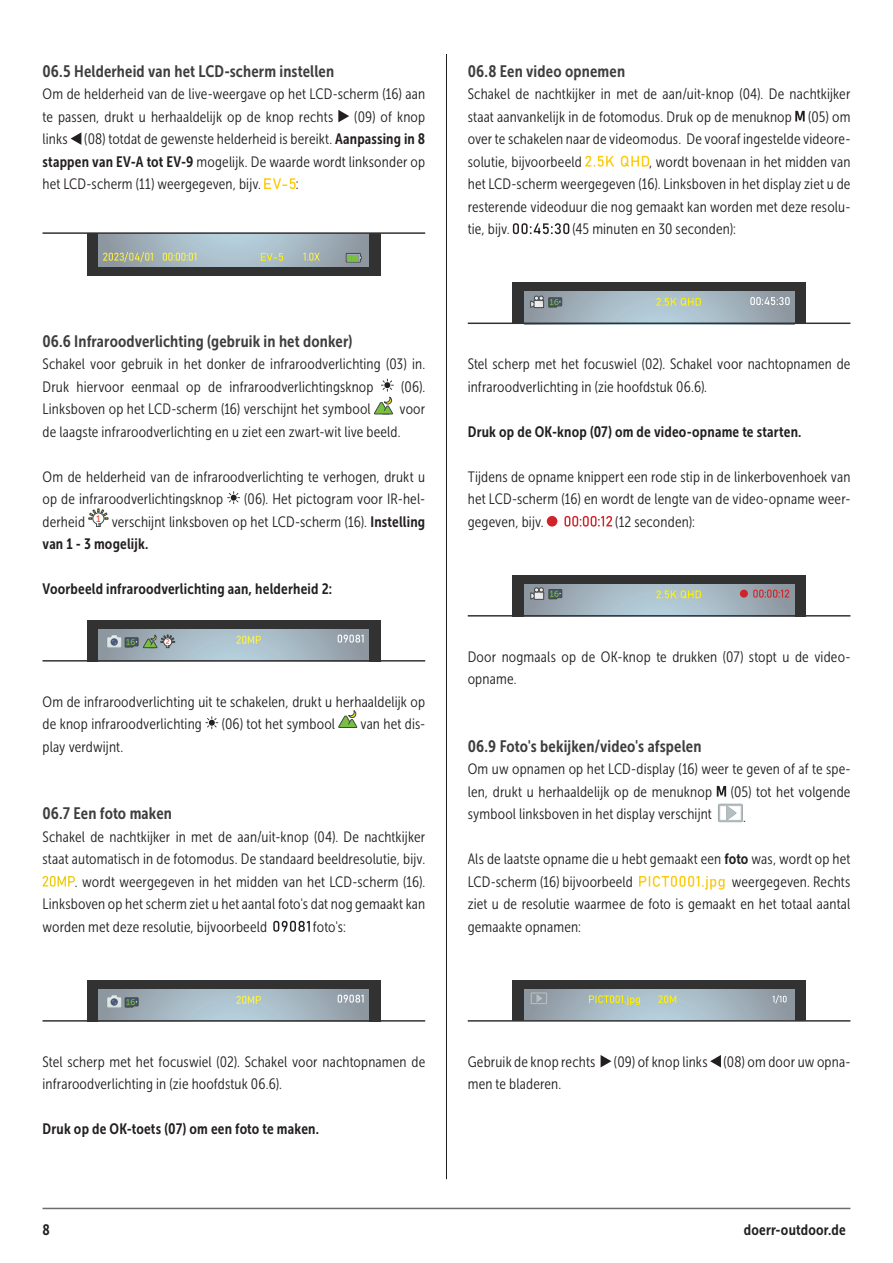
<style>
.page{position:relative;width:893px;height:1263px;background:#fff}
.page>*{position:absolute;margin:0;border:0;box-sizing:border-box;transform-origin:0 0}
.t1{font:16.5px "Museo Sans Cond 700";letter-spacing:.01em;color:#3e3e3f}
.t2{font:15px/22.5px "Museo Sans Cond 300";letter-spacing:.01em;color:#231f20}
.t3{font:15px "Museo Sans Cond 700";letter-spacing:.015em;color:#231f20}
.t4{font:6.75px "Museo Sans 500";color:#ef492b}
.s1{font-family:"Museo Sans Cond 700"}
</style>
<div class="page">
<hr style="left:43px;top:1208px;width:807px;height:1px;background:#6c6d70">
<hr style="left:446px;top:54px;width:1px;height:1125px;background:#231f20">
<svg style="left:338px;top:110px;width:11px;height:12px"></svg>
<svg style="left:71px;top:132px;width:10px;height:13px"></svg>
<svg style="left:264px;top:178px;width:32px;height:11px"></svg>
<div style="left:87px;top:233px;width:294px;height:43px;background:#333233"></div>
<svg style="left:99px;top:234px;width:270px;height:32px;background:#a1b3bd"></svg>
<svg style="left:103px;top:252px;width:217px;height:10px;background:#b2c0ab"></svg>
<hr style="left:43px;top:232px;width:382px;height:2px;background:#333233">
<svg style="left:346px;top:253px;width:15px;height:9px"></svg>
<svg style="left:374px;top:379px;width:20px;height:35px"></svg>
<svg style="left:227px;top:491px;width:13px;height:13px"></svg>
<svg style="left:89px;top:509px;width:19px;height:18px"></svg>
<div style="left:87px;top:620px;width:294px;height:42px;background:#333233"></div>
<svg style="left:99px;top:629px;width:270px;height:31px;background:#a2b4bf"></svg>
<svg style="left:236px;top:636px;width:25px;height:8px"></svg>
<hr style="left:43px;top:660px;width:382px;height:2px;background:#333233">
<svg style="left:338px;top:635px;width:26px;height:8px"></svg>
<svg style="left:107px;top:635px;width:68px;height:14px"></svg>
<svg style="left:205px;top:716px;width:13px;height:13px"></svg>
<svg style="left:338px;top:710px;width:19px;height:18px"></svg>
<svg style="left:43px;top:876px;width:32px;height:11px"></svg>
<svg style="left:273px;top:921px;width:37px;height:11px"></svg>
<div style="left:87px;top:980px;width:294px;height:42px;background:#333233"></div>
<svg style="left:99px;top:989px;width:270px;height:31px;background:#a2b4be"></svg>
<svg style="left:236px;top:996px;width:25px;height:8px"></svg>
<hr style="left:43px;top:1020px;width:382px;height:2px;background:#333233">
<svg style="left:338px;top:995px;width:26px;height:8px"></svg>
<svg style="left:107px;top:995px;width:32px;height:14px"></svg>
<svg style="left:795px;top:111px;width:10px;height:10px"></svg>
<svg style="left:585px;top:156px;width:64px;height:11px"></svg>
<svg style="left:513px;top:223px;width:56px;height:11px"></svg>
<div style="left:512px;top:282px;width:294px;height:42px;background:#333233"></div>
<svg style="left:524px;top:292px;width:270px;height:31px;background:#a0b1bc"></svg>
<svg style="left:656px;top:298px;width:45px;height:8px"></svg>
<hr style="left:468px;top:323px;width:382px;height:1px;background:#333233">
<svg style="left:750px;top:297px;width:40px;height:8px"></svg>
<svg style="left:530px;top:296px;width:33px;height:13px"></svg>
<svg style="left:564px;top:516px;width:48px;height:11px"></svg>
<div style="left:547px;top:516px;width:10px;height:11px;background:#d1232a;border-radius:50%"></div>
<div style="left:512px;top:575px;width:294px;height:42px;background:#333233"></div>
<svg style="left:524px;top:584px;width:270px;height:31px;background:#a2b3be"></svg>
<svg style="left:656px;top:590px;width:45px;height:8px"></svg>
<hr style="left:468px;top:615px;width:382px;height:2px;background:#333233">
<svg style="left:753px;top:590px;width:36px;height:8px"></svg>
<div style="left:740px;top:590px;width:8px;height:8px;background:#d1232a;border-radius:50%"></div>
<svg style="left:531px;top:588px;width:32px;height:13px"></svg>
<svg style="left:717px;top:786px;width:9px;height:10px"></svg>
<svg style="left:718px;top:804px;width:25px;height:18px"></svg>
<svg style="left:639px;top:876px;width:85px;height:14px"></svg>
<div style="left:512px;top:980px;width:294px;height:41px;background:#333233"></div>
<svg style="left:524px;top:989px;width:270px;height:31px;background:#a1b2bc"></svg>
<svg style="left:589px;top:995px;width:87px;height:10px"></svg>
<svg style="left:773px;top:995px;width:14px;height:8px"></svg>
<hr style="left:468px;top:1020px;width:382px;height:2px;background:#333233">
<svg style="left:530px;top:992px;width:17px;height:12px"></svg>
<svg style="left:601px;top:1055px;width:10px;height:12px"></svg>
<svg style="left:710px;top:1055px;width:11px;height:12px"></svg>
<p class="t1" style="left:43px;top:62px;width:293px">06.5 Helderheid van het LCD-scherm instellen</p>
<p class="t2" style="left:43px;top:83px;width:384px">Om de helderheid van de live-weergave op het LCD-scherm (16) aan te passen, drukt u herhaaldelijk op de knop rechts</p>
<p class="t2" style="left:43px;top:105px;width:384px;text-align:justify;text-indent:312px">(09) of knop links (08) totdat de gewenste helderheid is bereikt. <span class="s1">Aanpassing in 8 stappen van EV-A tot EV-9</span> mogelijk. De waarde wordt linksonder op het LCD-scherm (11) weergegeven, bijv.</p>
<p class="t2" style="left:296px;top:173px;width:4px">:</p>
<p class="t1" style="left:43px;top:332px;width:311px">06.6 Infraroodverlichting (gebruik in het donker)</p>
<p class="t2" style="left:43px;top:353px;width:384px">Schakel voor gebruik in het donker de infraroodverlichting (03) in.<br>Druk hiervoor eenmaal op de infraroodverlichtingsknop</p>
<p class="t2" style="left:401px;top:375px;width:26px">(06).</p>
<p class="t2" style="left:43px;top:398px;width:330px">Linksboven op het LCD-scherm (16) verschijnt het symbool</p>
<p class="t2" style="left:43px;top:398px;width:384px;text-indent:357px">voor de laagste infraroodverlichting en u ziet een zwart-wit live beeld.</p>
<p class="t2" style="left:43px;top:465px;width:384px">Om de helderheid van de infraroodverlichting te verhogen, drukt u op de infraroodverlichtingsknop</p>
<p class="t2" style="left:43px;top:488px;width:384px;text-align:right">(06). Het pictogram voor IR-hel-<br>derheid <sup>1</sup> verschijnt linksboven op het LCD-scherm (16). <span class="s1">Instelling</span></p>
<p class="t3" style="left:43px;top:535px;width:108px">van 1 - 3 mogelijk.</p>
<p class="t3" style="left:43px;top:580px;width:291px">Voorbeeld infraroodverlichting aan, helderheid 2:</p>
<p class="t4" style="left:166px;top:638px;width:5px">2</p>
<p class="t2" style="left:43px;top:690px;width:384px">Om de infraroodverlichting uit te schakelen, drukt u herhaaldelijk op de knop infraroodverlichting</p>
<p class="t2" style="left:222px;top:713px;width:115px">(06) tot het symbool</p>
<p class="t2" style="left:360px;top:713px;width:66px">van het dis-</p>
<p class="t2" style="left:43px;top:735px;width:82px">play verdwijnt.</p>
<p class="t1" style="left:43px;top:804px;width:131px">06.7 Een foto maken</p>
<p class="t2" style="left:43px;top:825px;width:384px">Schakel de nachtkijker in met de aan/uit-knop (04). De nachtkijker</p>
<p class="t2" style="left:43px;top:848px;width:384px">staat automatisch in de fotomodus. De standaard beeldresolutie, bijv.</p>
<p class="t2" style="left:75px;top:870px;width:352px">. wordt weergegeven in het midden van het LCD-scherm (16).</p>
<p class="t2" style="left:43px;top:893px;width:384px">Linksboven op het scherm ziet u het aantal foto's dat nog gemaakt kan</p>
<p class="t2" style="left:43px;top:915px;width:226px">worden met deze resolutie, bijvoorbeeld</p>
<p class="t2" style="left:313px;top:915px;width:35px">foto's:</p>
<p class="t1" style="left:468px;top:62px;width:159px">06.8 Een video opnemen</p>
<p class="t2" style="left:468px;top:83px;width:384px;text-align:justify">Schakel de nachtkijker in met de aan/uit-knop (04). De nachtkijker staat aanvankelijk in de fotomodus. Druk op de menuknop (05) om over te schakelen naar de videomodus. De vooraf ingestelde videore&shy;solutie, bijvoorbeeld</p>
<p class="t2" style="left:468px;top:150px;width:384px;text-align:justify;text-indent:182px">, wordt bovenaan in het midden van het LCD-scherm weergegeven (16). Linksboven in het display ziet u de resterende videoduur die nog gemaakt kan worden met deze resolu&shy;tie, bijv.</p>
<p class="t2" style="left:572px;top:218px;width:165px">(45 minuten en 30 seconden):</p>
<p class="t2" style="left:468px;top:353px;width:384px">Stel scherp met het focuswiel (02). Schakel voor nachtopnamen de infraroodverlichting in (zie hoofdstuk 06.6).</p>
<p class="t3" style="left:468px;top:423px;width:335px">Druk op de OK-knop (07) om de video-opname te starten.</p>
<p class="t2" style="left:468px;top:465px;width:384px;text-align:justify">Tijdens de opname knippert een rode stip in de linkerbovenhoek van het LCD-scherm (16) en wordt de lengte van de video-opname weer&shy;gegeven, bijv.</p>
<p class="t2" style="left:615px;top:510px;width:81px">(12 seconden):</p>
<p class="t2" style="left:468px;top:645px;width:384px">Door nogmaals op de OK-knop te drukken (07) stopt u de video&shy;opname.</p>
<p class="t1" style="left:468px;top:737px;width:235px">06.9 Foto's bekijken/video's afspelen</p>
<p class="t2" style="left:468px;top:758px;width:384px;text-align:justify">Om uw opnamen op het LCD-display (16) weer te geven of af te spe&shy;len, drukt u herhaaldelijk op de menuknop (05) tot het volgende symbool linksboven in het display verschijnt</p>
<p class="t2" style="left:743px;top:806px;width:4px">.</p>
<p class="t2" style="left:468px;top:848px;width:384px">Als de laatste opname die u hebt gemaakt een <span class="s1">foto</span> was, wordt op het<br>LCD-scherm (16) bijvoorbeeld</p>
<p class="t2" style="left:468px;top:870px;width:384px;text-align:justify;text-indent:264px">weergegeven. Rechts ziet u de resolutie waarmee de foto is gemaakt en het totaal aantal gemaakte opnamen:</p>
<p class="t2" style="left:43px;top:1050px;width:384px">Stel scherp met het focuswiel (02). Schakel voor nachtopnamen de infraroodverlichting in (zie hoofdstuk 06.6).</p>
<p class="t3" style="left:43px;top:1120px;width:278px">Druk op de OK-toets (07) om een foto te maken.</p>
<p class="t2" style="left:468px;top:1050px;width:384px">Gebruik de knop rechts (09) of knop links (08) om door uw opna&shy;men te bladeren.</p>
<p class="t3" style="left:43px;top:1222px;width:9px">8</p>
<p class="t3" style="left:744px;top:1222px;width:103px">doerr-outdoor.de</p>
</div>
